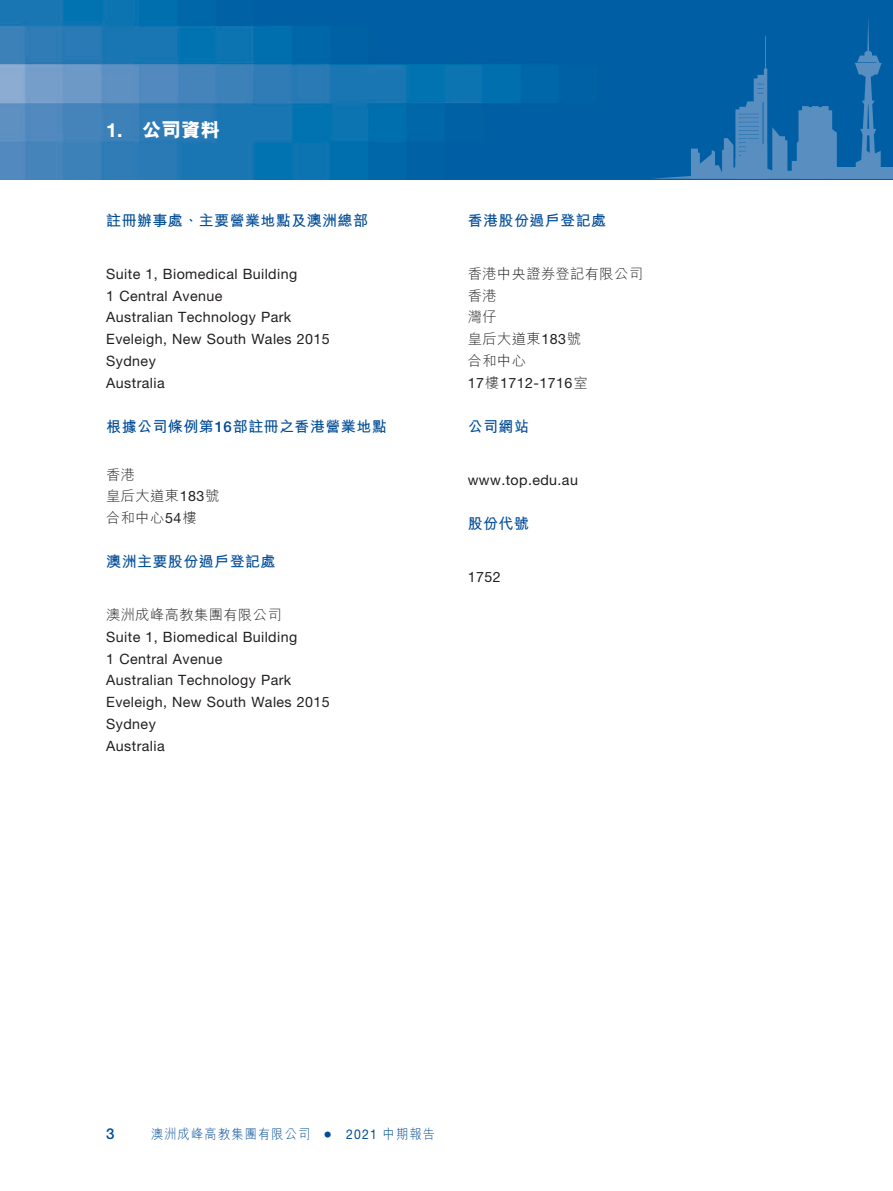
<style>
.page{position:relative;width:893px;height:1191px;background:#fff}
.page>*{position:absolute;margin:0;border:0;box-sizing:border-box;transform-origin:0 0}
.t1{font:22.5px "Times LT Std";color:#004c97}
.t2{font:800 19.5px "M Hei HK";color:#fff}
.t3{font:700 19.5px "Helvetica Neue LT Std";color:#fff}
.t4{font:700 15px "M Hei HK";letter-spacing:.03em;color:#004c97}
.t5{font:500 15px "Helvetica Neue LT Std";color:#004c97}
.t6{font:14.25px/21.8px "Helvetica Neue LT Std";letter-spacing:.03em;color:#231f20}
.t7{font:300 14.25px/21.8px "M Hei HK";letter-spacing:.03em;color:#231f20}
.t8{font:300 13.5px "M Hei HK";letter-spacing:.1em;color:#004c97;scale:.9 1}
.t9{font:13.5px "Helvetica Neue LT Std";color:#004c97;scale:.9 1}
.s1{font-family:"Helvetica Neue LT Std";font-weight:500}
.s2{font-family:"Helvetica Neue LT Std";font-weight:400}
.s3{font-family:"M Hei HK";font-weight:300}
</style>
<div class="page">
<img style="left:0;top:0;width:893px;height:179px">
<svg style="left:651px;top:16px;width:242px;height:163px;background:#156aab"></svg>
<h2 class="t3" style="left:106px;top:117px;width:18px">1.</h2>
<h2 class="t2" style="left:142px;top:120px;width:79px">公司資料</h2>
<p class="t4" style="left:106px;top:210px;width:263px">註冊辦事處、主要營業地點及澳洲總部</p>
<p class="t6" style="left:106px;top:263px;width:225px">Suite 1, Biomedical Building<br>1 Central Avenue<br>Australian Technology Park<br>Eveleigh, New South Wales 2015<br>Sydney<br>Australia</p>
<p class="t4" style="left:106px;top:415px;width:282px">根據公司條例第<span class="s1">16</span>部註冊之香港營業地點</p>
<p class="t7" style="left:106px;top:463px;width:115px">香港<br>皇后大道東<span class="s2">183</span>號合和中心<span class="s2">54</span>樓</p>
<p class="t4" style="left:106px;top:551px;width:171px">澳洲主要股份過戶登記處</p>
<p class="t7" style="left:106px;top:604px;width:177px">澳洲成峰高教集團有限公司</p>
<p class="t6" style="left:106px;top:626px;width:225px">Suite 1, Biomedical Building<br>1 Central Avenue<br>Australian Technology Park<br>Eveleigh, New South Wales 2015<br>Sydney<br>Australia</p>
<p class="t4" style="left:468px;top:210px;width:140px">香港股份過戶登記處</p>
<p class="t7" style="left:468px;top:262px;width:177px">香港中央證券登記有限公司香港<br>灣仔<br>皇后大道東<span class="s2">183</span>號<br>合和中心</p>
<p class="t6" style="left:468px;top:371px;width:121px">17<span class="s3">樓</span>1712-1716<span class="s3">室</span></p>
<p class="t4" style="left:468px;top:415px;width:63px">公司網站</p>
<p class="t6" style="left:468px;top:468px;width:112px">www.top.edu.au</p>
<p class="t4" style="left:468px;top:512px;width:63px">股份代號</p>
<p class="t6" style="left:468px;top:565px;width:34px">1752</p>
<p class="t5" style="left:106px;top:1124px;width:10px">3</p>
<p class="t8" style="left:151px;top:1127px;width:178px">澳洲成峰高教集團有限公司</p>
<h1 class="t1" style="left:324px;top:1121px;width:9px">•</h1>
<p class="t9" style="left:346px;top:1126px;width:100px">2021 <span class="s3">中期報告</span></p>
</div>
